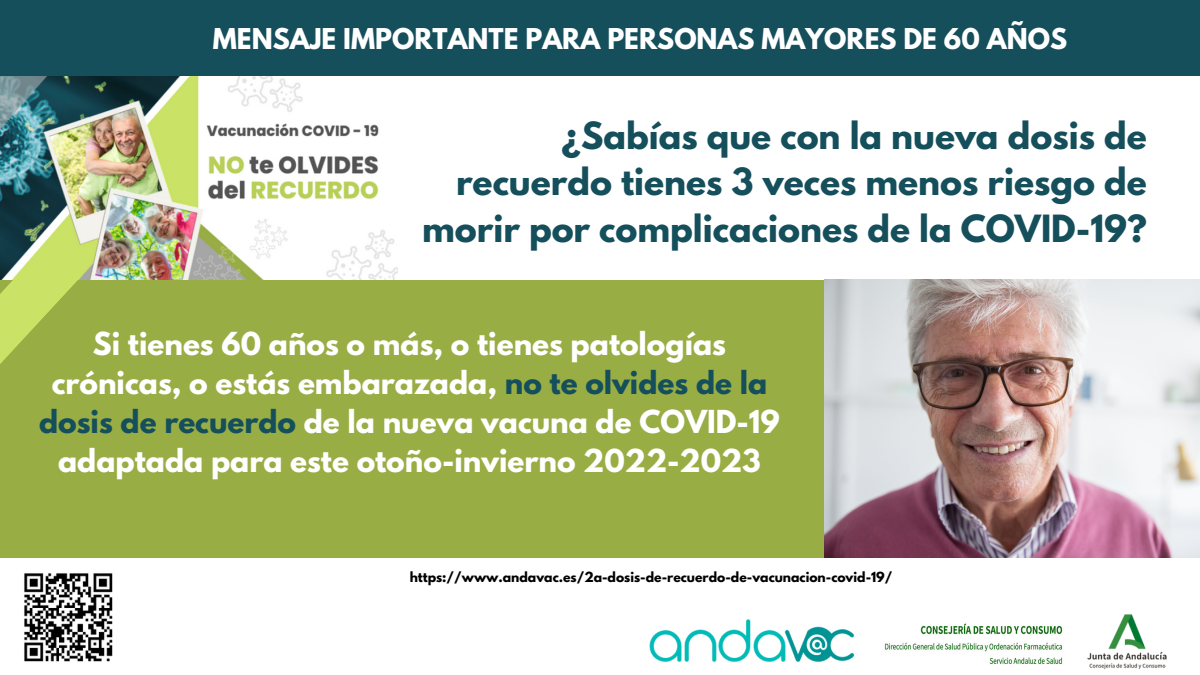
<style>
.page{position:relative;width:1200px;height:675px;background:#fff}
.page>*{position:absolute;margin:0;border:0;box-sizing:border-box;transform-origin:0 0}
.t1{font:700 33.2px/46.5px "League Spartan";color:#144f5b;text-align:right}
.t2{font:700 28.1px/39px "League Spartan";color:#fff;text-align:center}
.t3{font:700 25.4px "League Spartan";color:#fff}
.t4{font:700 12.4px "League Spartan";color:#000}
.s1{color:#144f5b}
</style>
<div class="page">
<img style="left:1087px;top:614px;width:80px;height:56px">
<img style="left:884px;top:623px;width:179px;height:41px">
<img style="left:649px;top:619px;width:206px;height:43px">
<img style="left:0;top:76px;width:398px;height:204px">
<div style="left:0;top:0;width:1200px;height:76px;background:#144f5b"></div>
<div style="left:0;top:280px;width:1200px;height:277px;background:#99ad45"></div>
<svg style="left:0;top:244px;width:82px;height:120px"></svg>
<img style="left:24px;top:573px;width:89px;height:89px">
<img style="left:825px;top:280px;width:375px;height:277px">
<p class="t3" style="left:213px;top:26px;width:856px">MENSAJE IMPORTANTE PARA PERSONAS MAYORES DE 60 AÑOS</p>
<p class="t1" style="left:422px;top:116px;width:726px">¿Sabías que con la nueva dosis de recuerdo tienes 3 veces menos riesgo de morir por complicaciones de la COVID-19?</p>
<p class="t2" style="left:39px;top:328px;width:742px">Si tienes 60 años o más, o tienes patologías crónicas, o estás embarazada, <span class="s1">no te olvides de la dosis de recuerdo</span> de la nueva vacuna de COVID-19 adaptada para este otoño-invierno 2022-2023</p>
<p class="t4" style="left:410px;top:570px;width:484px">https://www.andavac.es/2a-dosis-de-recuerdo-de-vacunacion-covid-19/</p>
</div>
